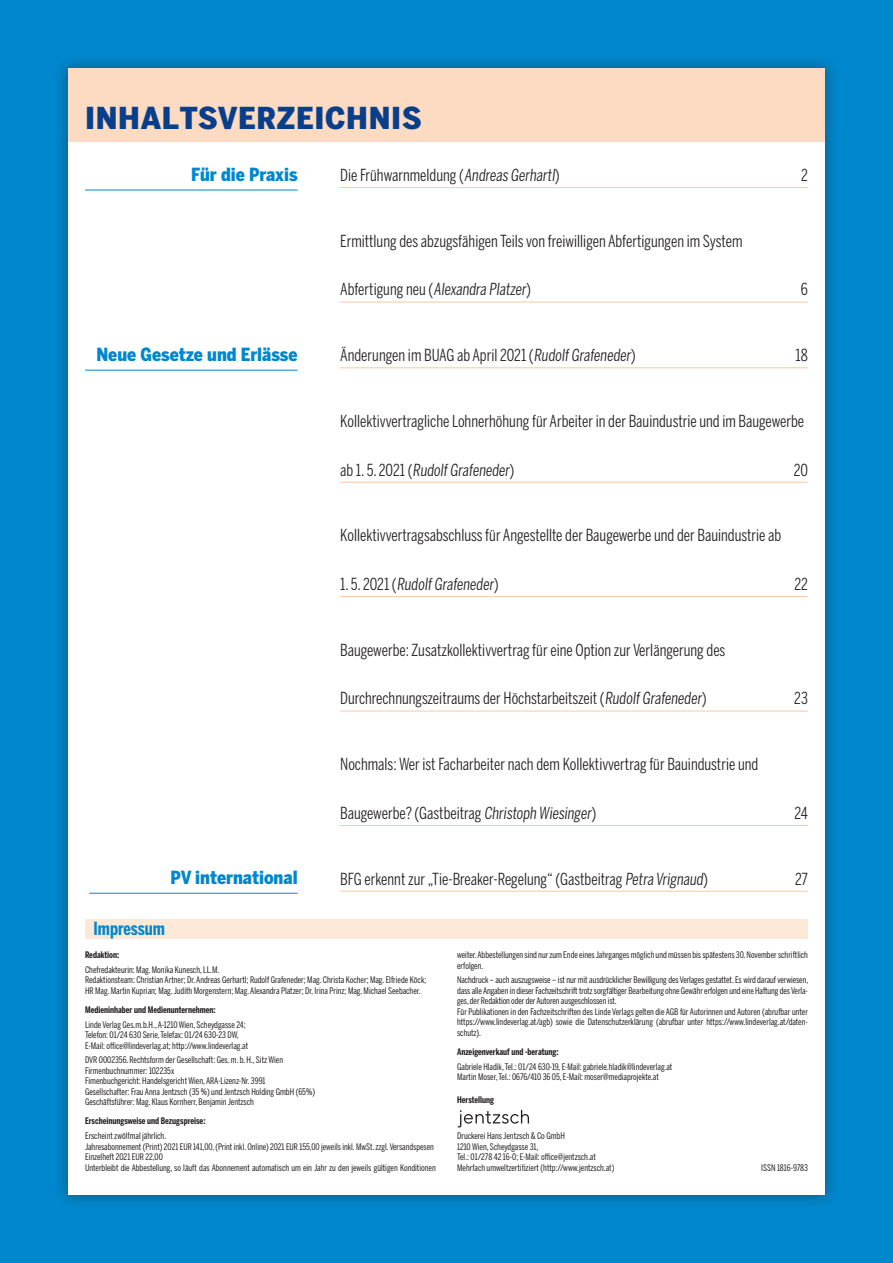
<style>
.page{position:relative;width:893px;height:1263px;background:#0087cd}
.page>*{position:absolute;margin:0;border:0;box-sizing:border-box;transform-origin:0 0}
.t1{font:900 30px "Benton Sans Cond";letter-spacing:.02em;color:#093f8a;scale:1.1 1}
.t2{font:900 18px "Benton Sans Cond";color:#0087cd}
.t3{font:700 18px "Benton Sans Comp";color:#0087cd}
.t4{font:16.5px "Benton Sans Comp";color:#231f20}
.t5{font:9px/10.5px "Benton Sans Comp";color:#231f20}
.t6{font:700 9px "Benton Sans Comp";color:#231f20}
</style>
<div class="page">
<div style="left:54px;top:54px;width:785px;height:1155px;background:#231f20;opacity:.44"></div>
<div style="left:68px;top:68px;width:757px;height:1127px;background:#fff"></div>
<div style="left:68px;top:68px;width:757px;height:73px;background:#fcdbc2"></div>
<div style="left:85px;top:919px;width:723px;height:20px;background:#fde9d8"></div>
<hr style="left:340px;top:187px;width:468px;height:1px;background:#fbc8a3">
<hr style="left:340px;top:302px;width:468px;height:1px;background:#fbc8a3">
<hr style="left:340px;top:367px;width:468px;height:1px;background:#fbc8a3">
<hr style="left:340px;top:482px;width:468px;height:1px;background:#fbc8a3">
<hr style="left:340px;top:596px;width:468px;height:1px;background:#fbc8a3">
<hr style="left:340px;top:711px;width:468px;height:1px;background:#fbc8a3">
<hr style="left:340px;top:825px;width:468px;height:1px;background:#fbc8a3">
<hr style="left:340px;top:891px;width:468px;height:1px;background:#fbc8a3">
<hr style="left:85px;top:190px;width:213px;height:1px;background:#0087cd">
<hr style="left:85px;top:370px;width:213px;height:1px;background:#0087cd">
<hr style="left:89px;top:893px;width:209px;height:1px;background:#0087cd">
<svg style="left:458px;top:1110px;width:71px;height:17px"></svg>
<h1 class="t1" style="left:85px;top:100px;width:308px">INHALTSVERZEICHNIS</h1>
<h2 class="t2" style="left:191px;top:164px;width:108px">Für die Praxis</h2>
<h3 class="t4" style="left:340px;top:165px;width:221px">Die Frühwarnmeldung (Andreas Gerhartl)</h3>
<h3 class="t4" style="left:801px;top:165px;width:8px">2</h3>
<h3 class="t4" style="left:340px;top:231px;width:404px">Ermittlung des abzugsfähigen Teils von freiwilligen Abfertigungen im System</h3>
<h3 class="t4" style="left:340px;top:280px;width:192px">Abfertigung neu (Alexandra Platzer)</h3>
<h3 class="t4" style="left:801px;top:280px;width:9px">6</h3>
<h2 class="t2" style="left:96px;top:344px;width:203px">Neue Gesetze und Erlässe</h2>
<h3 class="t4" style="left:340px;top:346px;width:297px">Änderungen im BUAG ab April 2021 (RudolfGrafeneder)</h3>
<h3 class="t4" style="left:796px;top:346px;width:14px">18</h3>
<h3 class="t4" style="left:340px;top:411px;width:465px">Kollektivvertragliche Lohnerhöhung für Arbeiter in der Bauindustrie und im Baugewerbe</h3>
<h3 class="t4" style="left:340px;top:460px;width:176px">ab 1. 5. 2021 (RudolfGrafeneder)</h3>
<h3 class="t4" style="left:794px;top:460px;width:16px">20</h3>
<h3 class="t4" style="left:340px;top:526px;width:443px">Kollektivvertragsabschluss für Angestellte der Baugewerbe und der Bauindustrie ab</h3>
<h3 class="t4" style="left:340px;top:574px;width:160px">1. 5. 2021 (RudolfGrafeneder)</h3>
<h3 class="t4" style="left:794px;top:574px;width:15px">22</h3>
<h3 class="t4" style="left:340px;top:640px;width:387px">Baugewerbe: Zusatzkollektivvertrag für eine Option zur Verlängerung des</h3>
<h3 class="t4" style="left:340px;top:689px;width:368px">Durchrechnungszeitraums der Höchstarbeitszeit (RudolfGrafeneder)</h3>
<h3 class="t4" style="left:794px;top:689px;width:15px">23</h3>
<h3 class="t4" style="left:340px;top:754px;width:420px">Nochmals: Wer ist Facharbeiter nach dem Kollektivvertrag für Bauindustrie und</h3>
<h3 class="t4" style="left:340px;top:803px;width:258px">Baugewerbe? (Gastbeitrag Christoph Wiesinger)</h3>
<h3 class="t4" style="left:794px;top:803px;width:15px">24</h3>
<h2 class="t2" style="left:170px;top:867px;width:129px">PV international</h2>
<h3 class="t4" style="left:340px;top:869px;width:369px">BFG erkennt zur „Tie-Breaker-Regelung“ (Gastbeitrag Petra Vrignaud)</h3>
<h3 class="t4" style="left:795px;top:869px;width:14px">27</h3>
<h2 class="t3" style="left:94px;top:918px;width:73px">Impressum</h2>
<p class="t6" style="left:85px;top:949px;width:36px">Redaktion:</p>
<p class="t5" style="left:85px;top:964px;width:343px">Chefredakteurin: Mag. Monika Kunesch, LL.M.<br>Redaktionsteam: Christian Artner; Dr. Andreas Gerhartl; Rudolf Grafeneder; Mag. Christa Kocher; Mag. Elfriede Köck;<br>HR Mag. Martin Kuprian; Mag. Judith Morgenstern; Mag. Alexandra Platzer; Dr. Irina Prinz; Mag. Michael Seebacher.</p>
<p class="t6" style="left:85px;top:1004px;width:132px">Medieninhaber und Medienunternehmen:</p>
<p class="t5" style="left:85px;top:1019px;width:165px">Linde Verlag Ges.m.b.H., A-1210 Wien, Scheydgasse 24;<br>Telefon: 01/24 630 Serie, Telefax: 01/24 630-23 DW,<br>E-Mail: office@lindeverlag.at; http://www.lindeverlag.at</p>
<p class="t5" style="left:85px;top:1055px;width:231px">DVR 0002356. Rechtsform der Gesellschaft: Ges. m. b. H., Sitz Wien Firmenbuchnummer: 102235x<br>Fimenbuchgericht: Handelsgericht Wien, ARA-Lizenz-Nr. 3991<br>Gesellschafter: Frau Anna Jentzsch (35 %) und Jentzsch Holding GmbH (65%)<br>Geschäftsführer: Mag. Klaus Kornherr, Benjamin Jentzsch</p>
<p class="t6" style="left:85px;top:1116px;width:122px">Erscheinungsweise und Bezugspreise:</p>
<p class="t5" style="left:85px;top:1130px;width:352px">Erscheint zwölfmal jährlich.<br>Jahresabonnement (Print) 2021 EUR 141,00, (Print inkl. Online) 2021 EUR 155,00 jeweils inkl. MwSt. zzgl. Versandspesen Einzelheft 2021 EUR 22,00<br>Unterbleibt die Abbestellung, so läuft das Abonnement automatisch um ein Jahr zu den jeweils gültigen Konditionen</p>
<p class="t5" style="left:457px;top:949px;width:352px">weiter. Abbestellungen sind nur zum Ende eines Jahrganges möglich und müssen bis spätestens 30. November schriftlich erfolgen.</p>
<p class="t5" style="left:457px;top:975px;width:353px">Nachdruck – auch auszugsweise – ist nur mit ausdrücklicher Bewilligung des Verlages gestattet. Es wird darauf verwiesen, dass alle Angaben in dieser Fachzeitschrift trotz sorgfältiger Bearbeitung ohne Gewähr erfolgen und eine Haftung des Verla&shy;ges, der Redaktion oder der Autoren ausgeschlossen ist.<br>Für Publikationen in den Fachzeitschriften des Linde Verlags gelten die AGB für Autorinnen und Autoren (abrufbar unter https://www.lindeverlag.at/agb) sowie die Datenschutzerklärung (abrufbar unter https://www.lindeverlag.at/daten&shy;schutz).</p>
<p class="t6" style="left:457px;top:1046px;width:103px">Anzeigenverkauf und -beratung:</p>
<p class="t5" style="left:457px;top:1061px;width:217px">Gabriele Hladik, Tel.: 01/24 630-19, E-Mail: gabriele.hladik@lindeverlag.at<br>Martin Moser, Tel.: 0676/410 36 05, E-Mail: moser@mediaprojekte.at</p>
<p class="t6" style="left:457px;top:1095px;width:39px">Herstellung</p>
<p class="t5" style="left:457px;top:1131px;width:159px">Druckerei Hans Jentzsch &amp; Co GmbH<br>1210 Wien, Scheydgasse 31,<br>Tel.: 01/278 42 16-0; E-Mail: office@jentzsch.at Mehrfach umweltzertifiziert (http://www.jentzsch.at)</p>
<p class="t5" style="left:761px;top:1162px;width:48px">ISSN 1816-9783</p>
</div>
